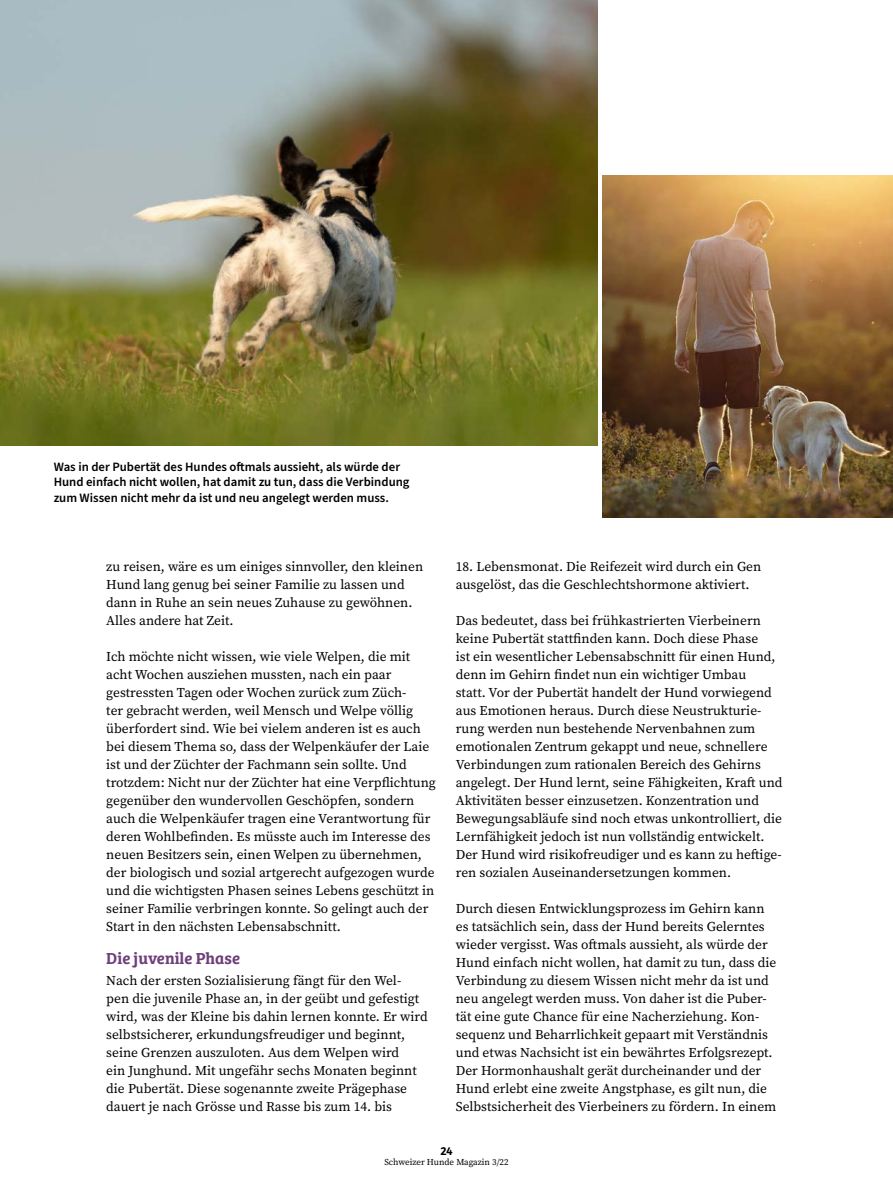
<style>
.page{position:relative;width:893px;height:1191px;background:#fff}
.page>*{position:absolute;margin:0;border:0;box-sizing:border-box;transform-origin:0 0}
.Untertitel{font:16.5px "Bree Serif Sb";color:#6d407b}
.Lauftext_9_12{font:13.5px/18px "Source Serif Pro";color:#000}
.Bildlegende{font:600 12.75px/15.3px "Source Sans Pro";color:#000}
.t1{font:600 12px "Bree";color:#000}
.t2{font:9px "Source Serif 4";color:#000}
</style>
<div class="page">
<img style="left:0;top:0;width:597px;height:445px">
<img style="left:603px;top:175px;width:290px;height:342px">
<p class="Bildlegende" style="left:54px;top:459px;width:357px">Was in der Pubertät des Hundes oftmals aussieht, als würde der<br>Hund einfach nicht wollen, hat damit zu tun, dass die Verbindung zum Wissen nicht mehr da ist und neu angelegt werden muss.</p>
<p class="Lauftext_9_12" style="left:106px;top:558px;width:318px">zu reisen, wäre es um einiges sinnvoller, den kleinen Hund lang genug bei seiner Familie zu lassen und dann in Ruhe an sein neues Zuhause zu gewöhnen.<br>Alles andere hat Zeit.</p>
<p class="Lauftext_9_12" style="left:106px;top:648px;width:331px">Ich möchte nicht wissen, wie viele Welpen, die mit acht Wochen ausziehen mussten, nach ein paar gestressten Tagen oder Wochen zurück zum Züch-<br>ter gebracht werden, weil Mensch und Welpe völlig überfordert sind. Wie bei vielem anderen ist es auch bei diesem Thema so, dass der Welpenkäufer der Laie ist und der Züchter der Fachmann sein sollte. Und trotzdem: Nicht nur der Züchter hat eine Verpflichtung gegenüber den wundervollen Geschöpfen, sondern auch die Welpenkäufer tragen eine Verantwortung für deren Wohlbefinden. Es müsste auch im Interesse des neuen Besitzers sein, einen Welpen zu übernehmen, der biologisch und sozial artgerecht aufgezogen wurde und die wichtigsten Phasen seines Lebens geschützt in seiner Familie verbringen konnte. So gelingt auch der Start in den nächsten Lebensabschnitt.</p>
<p class="Untertitel" style="left:106px;top:946px;width:135px">Die juvenile Phase</p>
<p class="Lauftext_9_12" style="left:106px;top:972px;width:323px">Nach der ersten Sozialisierung fängt für den Wel-<br>pen die juvenile Phase an, in der geübt und gefestigt wird, was der Kleine bis dahin lernen konnte. Er wird selbstsicherer, erkundungsfreudiger und beginnt, seine Grenzen auszuloten. Aus dem Welpen wird<br>ein Junghund. Mit ungefähr sechs Monaten beginnt die Pubertät. Diese sogenannte zweite Prägephase dauert je nach Grösse und Rasse bis zum 14. bis</p>
<p class="Lauftext_9_12" style="left:456px;top:558px;width:307px">18. -Lebensmonat. Die Reifezeit wird durch ein Gen ausgelöst, das die Geschlechtshormone aktiviert.</p>
<p class="Lauftext_9_12" style="left:456px;top:612px;width:328px">Das bedeutet, dass bei frühkastrierten Vierbeinern keine Pubertät stattfinden kann. Doch diese Phase<br>ist ein wesentlicher Lebensabschnitt für einen Hund, denn im Gehirn findet nun ein wichtiger Umbau<br>statt. Vor der Pubertät handelt der Hund vorwiegend aus Emotionen heraus. Durch diese Neustrukturie&shy;rung werden nun bestehende Nervenbahnen zum emotionalen Zentrum gekappt und neue, schnellere Verbindungen zum rationalen Bereich des Gehirns angelegt. Der Hund lernt, seine Fähigkeiten, Kraft und Aktivitäten besser einzusetzen. Konzentration und Bewegungsabläufe sind noch etwas unkontrolliert, die Lernfähigkeit jedoch ist nun vollständig entwickelt.<br>Der Hund wird risikofreudiger und es kann zu heftige&shy;ren sozialen Auseinandersetzungen kommen.</p>
<p class="Lauftext_9_12" style="left:456px;top:899px;width:322px">Durch diesen Entwicklungsprozess im Gehirn kann es tatsächlich sein, dass der Hund bereits Gelerntes wieder vergisst. Was oftmals aussieht, als würde der Hund einfach nicht wollen, hat damit zu tun, dass die Verbindung zu diesem Wissen nicht mehr da ist und neu angelegt werden muss. Von daher ist die Puber&shy;tät eine gute Chance für eine Nacherziehung. Kon&shy;sequenz und Beharrlichkeit gepaart mit Verständnis und etwas Nachsicht ist ein bewährtes Erfolgsrezept.<br>Der Hormonhaushalt gerät durcheinander und der Hund erlebt eine zweite Angstphase, es gilt nun, die Selbstsicherheit des Vierbeiners zu fördern. In einem</p>
<p class="t1" style="left:440px;top:1141px;width:14px">24</p>
<p class="t2" style="left:384px;top:1156px;width:126px">Schweizer Hunde Magazin 3/22</p>
</div>
